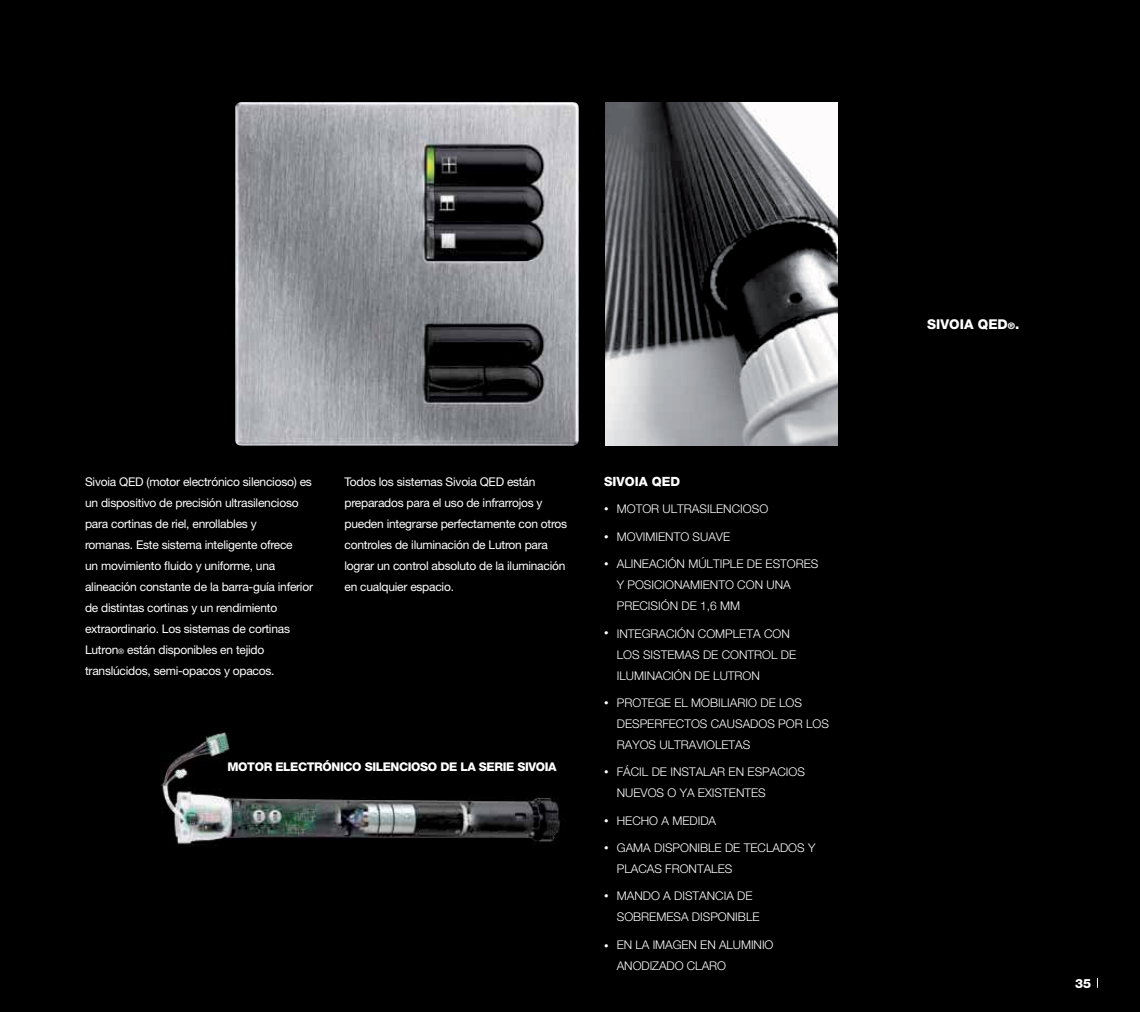
<style>
.page{position:relative;width:1140px;height:1012px;background:#000}
.page>*{position:absolute;margin:0;border:0;box-sizing:border-box;transform-origin:0 0}
.t1{font:800 13.5px "Helvetica Neue";color:#fff}
.t2{font:800 12.75px "Helvetica Neue";color:#fff}
.t3{font:12px/21px "Helvetica Neue";letter-spacing:-.02em;color:#fff}
.t4{font:300 12px/21px "Helvetica Neue";color:#fff}
.t5{font:800 12px "Helvetica Neue";letter-spacing:-.03em;color:#fff}
.s1{font-size:7.5px}
.s2{font-size:9px}
</style>
<div class="page">
<img style="left:161px;top:732px;width:399px;height:114px">
<img style="left:235px;top:102px;width:344px;height:344px">
<img style="left:605px;top:102px;width:233px;height:344px">
<p class="t3" style="left:85px;top:472px;width:229px">Sivoia QED (motor electrónico silencioso) es un dispositivo de precisión ultrasilencioso para cortinas de riel, enrollables y<br>romanas. Este sistema inteligente ofrece<br>un movimiento fluido y uniforme, una alineación constante de la barra-guía inferior de distintas cortinas y un rendimiento extraordinario. Los sistemas de cortinas Lutron<span class="s1">®</span> están disponibles en tejido translúcidos, semi-opacos y opacos.</p>
<p class="t3" style="left:344px;top:472px;width:224px">Todos los sistemas Sivoia QED están preparados para el uso de infrarrojos y pueden integrarse perfectamente con otros controles de iluminación de Lutron para lograr un control absoluto de la iluminación en cualquier espacio.</p>
<p class="t5" style="left:227px;top:763px;width:331px">MOTOR ELECTRÓNICO SILENCIOSO DE LA SERIE SIVOIA</p>
<p class="t2" style="left:604px;top:477px;width:78px">SIVOIA QED</p>
<p class="t4" style="left:604px;top:500px;width:166px"><span class="s2">•</span> MOTOR ULTRASILENCIOSO</p>
<p class="t4" style="left:604px;top:527px;width:128px"><span class="s2">•</span> MOVIMIENTO SUAVE</p>
<p class="t4" style="left:617px;top:554px;width:203px;text-indent:-13px"><span class="s2">•</span> ALINEACIÓN MÚLTIPLE DE ESTORES<br>Y POSICIONAMIENTO CON UNA<br>PRECISIÓN DE 1,6 MM</p>
<p class="t4" style="left:617px;top:624px;width:181px;text-indent:-13px"><span class="s2">•</span> INTEGRACIÓN COMPLETA CON<br>LOS SISTEMAS DE CONTROL DE<br>ILUMINACIÓN DE LUTRON</p>
<p class="t4" style="left:617px;top:693px;width:214px;text-indent:-13px"><span class="s2">•</span> PROTEGE EL MOBILIARIO DE LOS<br>DESPERFECTOS CAUSADOS POR LOS<br>RAYOS ULTRAVIOLETAS</p>
<p class="t4" style="left:617px;top:763px;width:190px;text-indent:-13px"><span class="s2">•</span> FÁCIL DE INSTALAR EN ESPACIOS<br>NUEVOS O YA EXISTENTES</p>
<p class="t4" style="left:604px;top:811px;width:114px"><span class="s2">•</span> HECHO A MEDIDA</p>
<p class="t4" style="left:617px;top:838px;width:200px;text-indent:-13px"><span class="s2">•</span> GAMA DISPONIBLE DE TECLADOS Y<br>PLACAS FRONTALES</p>
<p class="t4" style="left:617px;top:887px;width:144px;text-indent:-13px"><span class="s2">•</span> MANDO A DISTANCIA DE<br>SOBREMESA DISPONIBLE</p>
<p class="t4" style="left:617px;top:935px;width:158px;text-indent:-13px"><span class="s2">•</span> EN LA IMAGEN EN ALUMINIO<br>ANODIZADO CLARO</p>
<p class="t1" style="left:927px;top:320px;width:93px">SIVOIA QED<span class="s2">®</span>.</p>
<p class="t2" style="left:1075px;top:979px;width:18px">35</p>
</div>
